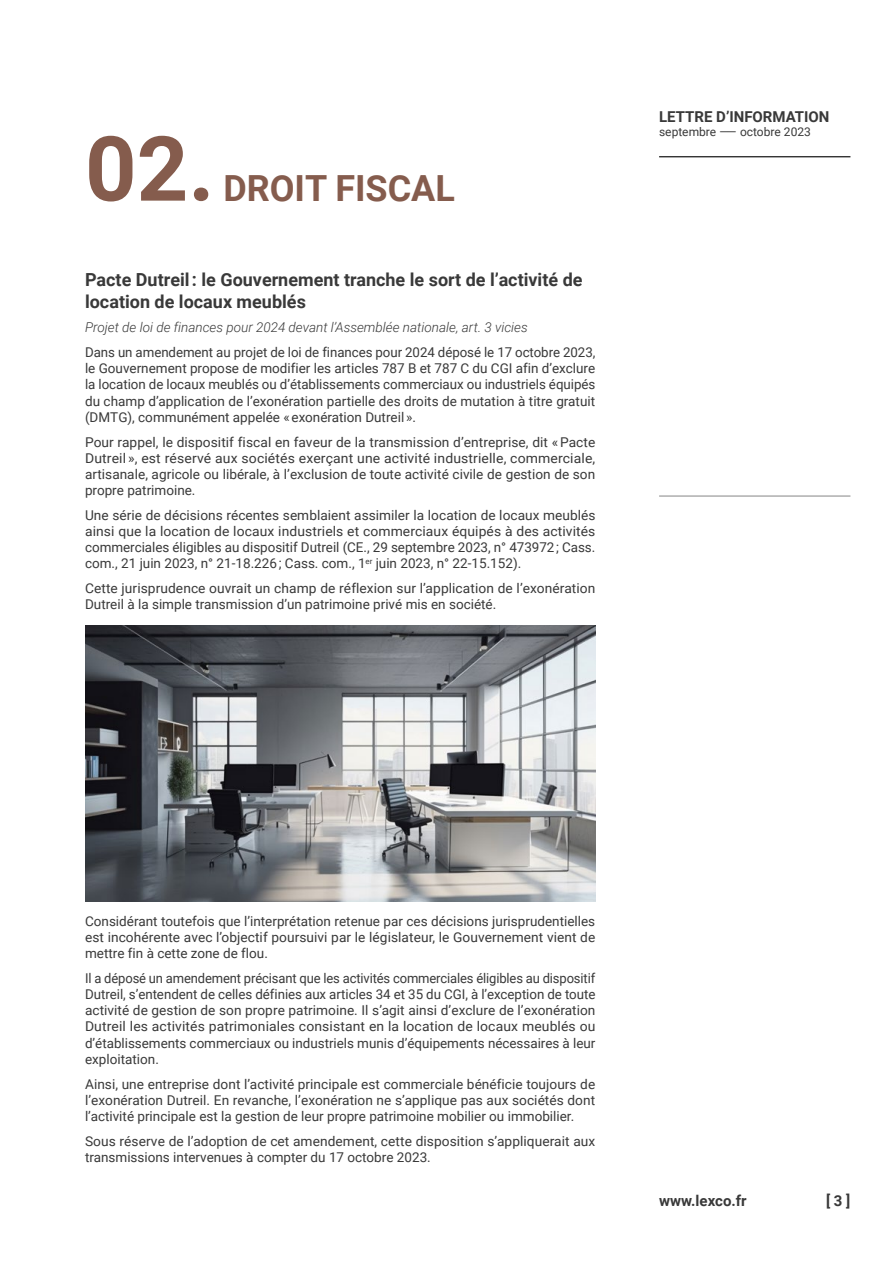
<style>
.page{position:relative;width:893px;height:1263px;background:#fff}
.page>*{position:absolute;margin:0;border:0;box-sizing:border-box;transform-origin:0 0}
.t1{font:700 90px "Roboto";color:#855c4d}
.t2{font:700 36px "Roboto";color:#855c4d}
.t3{font:700 18px/21.6px "Roboto";color:#393939}
.t4{font:700 15px "Roboto";color:#393939}
.t5{font:13.5px/16.2px "Roboto";color:#393939;text-align:justify}
.t6{font:13.5px/16.2px "Roboto";color:#393939;text-align:justify;scale:.96 1}
.t7{font:italic 300 13.5px "Roboto";color:#393939}
.t8{font:12px "Roboto";color:#393939}
</style>
<div class="page">
<img style="left:85px;top:625px;width:510px;height:277px">
<hr style="left:659px;top:156px;width:191px;height:1px;background:#000">
<hr style="left:659px;top:495px;width:191px;height:2px;background:#939393">
<h1 class="t1" style="left:85px;top:106px;width:131px">02.</h1>
<h2 class="t2" style="left:223px;top:163px;width:233px">DROIT FISCAL</h2>
<h3 class="t3" style="left:85px;top:268px;width:499px">Pacte Dutreil : le Gouvernement tranche le sort de l’activité de location de locaux meublés</h3>
<p class="t7" style="left:85px;top:318px;width:444px">Projet de loi de finances pour 2024 devant l’Assemblée nationale, art. 3 vicies</p>
<p class="t5" style="left:85px;top:344px;width:512px">Dans un amendement au projet de loi de finances pour 2024 déposé le 17 octobre 2023, le Gouvernement propose de modifier les articles 787 B et 787 C du CGI afin d’exclure la location de locaux meublés ou d’établissements commerciaux ou industriels équipés du champ d’application de l’exonération partielle des droits de mutation à titre gratuit (DMTG), communément appelée « exonération Dutreil ».</p>
<p class="t5" style="left:85px;top:433px;width:512px">Pour rappel, le dispositif fiscal en faveur de la transmission d’entreprise, dit « Pacte Dutreil », est réservé aux sociétés exerçant une activité industrielle, commerciale, artisanale, agricole ou libérale, à l’exclusion de toute activité civile de gestion de son propre patrimoine.</p>
<p class="t5" style="left:85px;top:506px;width:512px">Une série de décisions récentes semblaient assimiler la location de locaux meublés ainsi que la location de locaux industriels et commerciaux équipés à des activités commerciales éligibles au dispositif Dutreil (CE., 29 septembre 2023, n° 473972 ; Cass. com., 21 juin 2023, n° 21-18.226 ; Cass. com., 1<sup>er</sup> juin 2023, n° 22-15.152).</p>
<p class="t5" style="left:85px;top:580px;width:512px">Cette jurisprudence ouvrait un champ de réflexion sur l’application de l’exonération<br>Dutreil à la simple transmission d’un patrimoine privé mis en société.</p>
<p class="t4" style="left:659px;top:106px;width:172px">LETTRE D’INFORMATION</p>
<p class="t8" style="left:659px;top:124px;width:153px">septembre ⸺ octobre 2023</p>
<p class="t5" style="left:85px;top:912px;width:512px">Considérant toutefois que l’interprétation retenue par ces décisions jurisprudentielles est incohérente avec l’objectif poursuivi par le législateur, le Gouvernement vient de mettre fin à cette zone de flou.</p>
<p class="t6" style="left:85px;top:969px;width:533px">Il a déposé un amendement précisant que les activités commerciales éligibles au dispositif Dutreil, s’entendent de celles définies aux articles 34 et 35 du CGI, à l’exception de toute activité de gestion de son propre patrimoine. Il s’agit ainsi d’exclure de l’exonération Dutreil les activités patrimoniales consistant en la location de locaux meublés ou d’établissements commerciaux ou industriels munis d’équipements nécessaires à leur exploitation.</p>
<p class="t5" style="left:85px;top:1075px;width:512px">Ainsi, une entreprise dont l’activité principale est commerciale bénéficie toujours de l’exonération Dutreil. En revanche, l’exonération ne s’applique pas aux sociétés dont l’activité principale est la gestion de leur propre patrimoine mobilier ou immobilier.</p>
<p class="t5" style="left:85px;top:1132px;width:512px">Sous réserve de l’adoption de cet amendement, cette disposition s’appliquerait aux transmissions intervenues à compter du 17 octobre 2023.</p>
<p class="t4" style="left:659px;top:1190px;width:89px">www.lexco.fr</p>
<p class="t4" style="left:826px;top:1190px;width:26px">[ 3 ]</p>
</div>
